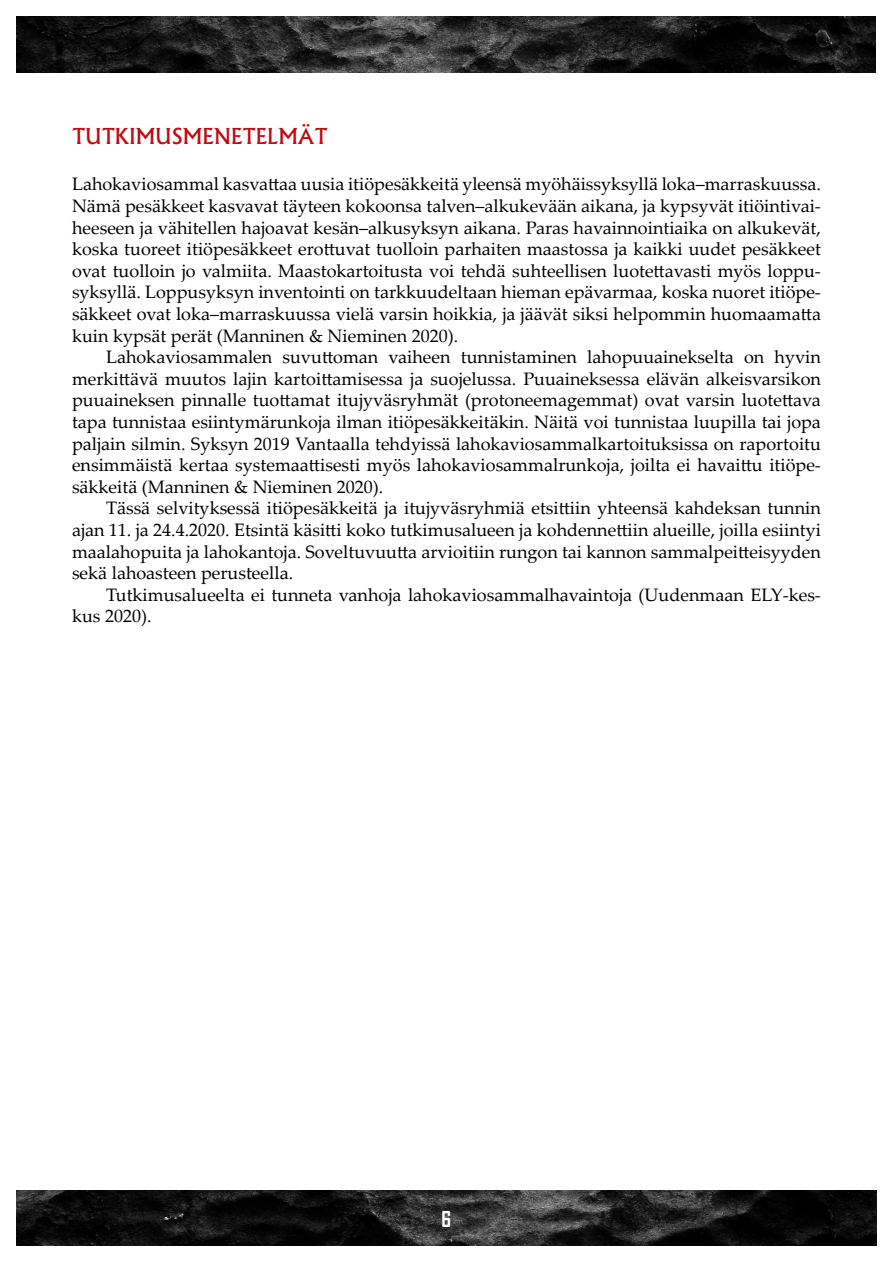
<style>
.page{position:relative;width:893px;height:1263px;background:#fff}
.page>*{position:absolute;margin:0;border:0;box-sizing:border-box;transform-origin:0 0}
.Perusotsikko{font:500 21px "Albertus";color:#bf0c12}
.t1{font:700 21px "Agency FB";color:#fff}
.Leipäteksti{font:18px/21.6px "Palatino Linotype";color:#000;text-align:justify}
.Perusteksti{font:18px/21.6px "Palatino Linotype";color:#000;text-align:justify}
</style>
<div class="page">
<img style="left:17px;top:1191px;width:859px;height:55px">
<img style="left:17px;top:17px;width:859px;height:55px">
<p class="Perusotsikko" style="left:72px;top:123px;width:257px">TUTKIMUSMENETELMÄT</p>
<p class="Perusteksti" style="left:72px;top:173px;width:750px">Lahokaviosammal kasvattaa uusia itiöpesäkkeitä yleensä myöhäissyksyllä loka–marraskuussa.<br>Nämä pesäkkeet kasvavat täyteen kokoonsa talven–alkukevään aikana, ja kypsyvät itiöintivai&shy;heeseen ja vähitellen hajoavat kesän–alkusyksyn aikana. Paras havainnointiaika on alkukevät, koska tuoreet itiöpesäkkeet erottuvat tuolloin parhaiten maastossa ja kaikki uudet pesäkkeet ovat tuolloin jo valmiita. Maastokartoitusta voi tehdä suhteellisen luotettavasti myös loppu&shy;syksyllä. Loppusyksyn inventointi on tarkkuudeltaan hieman epävarmaa, koska nuoret itiöpe&shy;säkkeet ovat loka–marraskuussa vielä varsin hoikkia, ja jäävät siksi helpommin huomaamatta kuin kypsät perät (Manninen &amp; Nieminen 2020).</p>
<p class="Leipäteksti" style="left:72px;top:346px;width:750px;text-indent:34px">Lahokaviosammalen suvuttoman vaiheen tunnistaminen lahopuuainekselta on hyvin merkittävä muutos lajin kartoittamisessa ja suojelussa. Puuaineksessa elävän alkeisvarsikon puuaineksen pinnalle tuottamat itujyväsryhmät (protoneemagemmat) ovat varsin luotettava tapa tunnistaa esiintymärunkoja ilman itiöpesäkkeitäkin. Näitä voi tunnistaa luupilla tai jopa paljain silmin. Syksyn 2019 Vantaalla tehdyissä lahokaviosammalkartoituksissa on raportoitu ensimmäistä kertaa systemaattisesti myös lahokaviosammalrunkoja, joilta ei havaittu itiöpe&shy;säkkeitä (Manninen &amp; Nieminen 2020).</p>
<p class="Leipäteksti" style="left:72px;top:497px;width:750px;text-indent:34px">Tässä selvityksessä itiöpesäkkeitä ja itujyväsryhmiä etsittiin yhteensä kahdeksan tunnin ajan 11. ja 24.4.2020. Etsintä käsitti koko tutkimusalueen ja kohdennettiin alueille, joilla esiintyi maalahopuita ja lahokantoja. Soveltuvuutta arvioitiin rungon tai kannon sammalpeitteisyyden sekä lahoasteen perusteella.</p>
<p class="Leipäteksti" style="left:72px;top:583px;width:750px;text-indent:34px">Tutkimusalueelta ei tunneta vanhoja lahokaviosammalhavaintoja (Uudenmaan ELY-kes&shy;kus 2020).</p>
<p class="t1" style="left:442px;top:1206px;width:11px">6</p>
</div>
